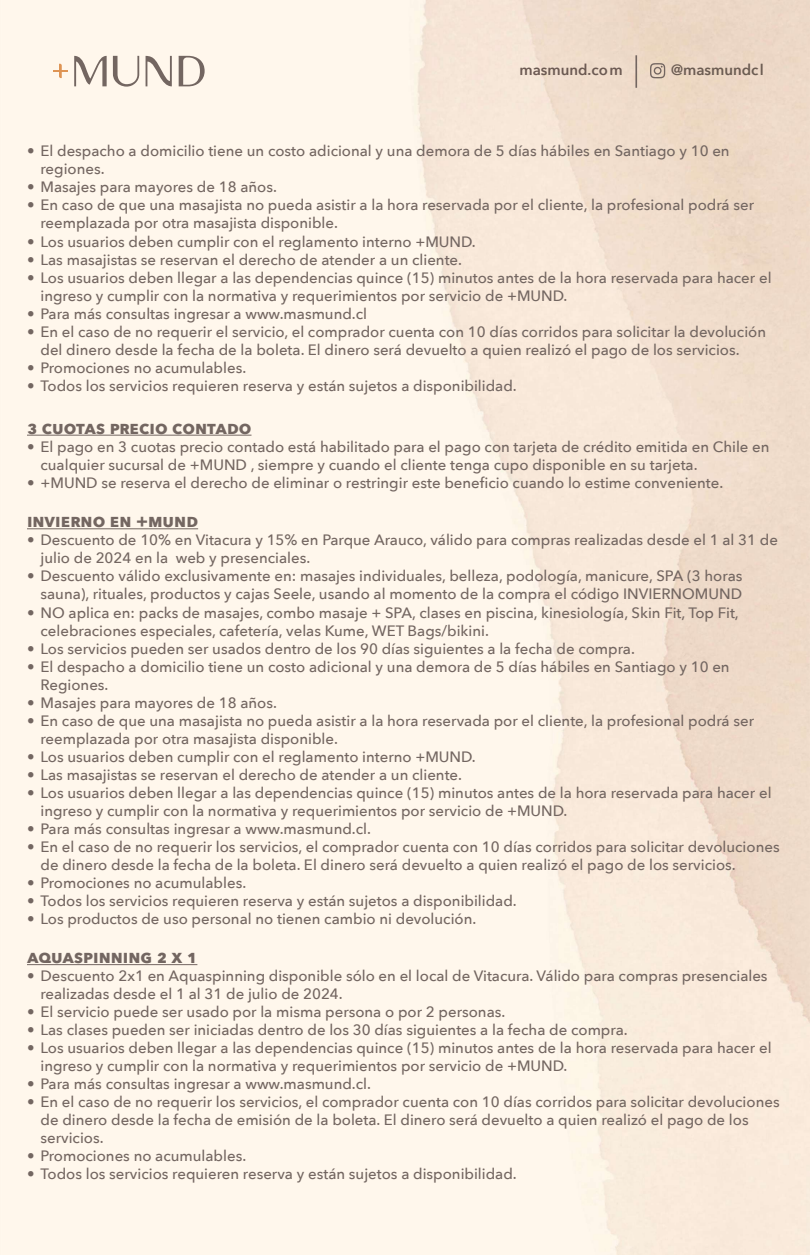
<style>
.page{position:relative;width:810px;height:1255px;background:#fff}
.page>*{position:absolute;margin:0;border:0;box-sizing:border-box;transform-origin:0 0}
.t1{font:700 18px "Avenir Next";letter-spacing:-.01em;color:#736661}
.t2{font:500 15px/18px "Avenir Next";color:#736661}
.t3{font:600 14.92px "Avenir Next";color:#6b5952}
.t4{font:600 14.92px "Avenir Next";color:#6b5c52}
</style>
<div class="page">
<img style="left:0;top:0;width:810px;height:1254px">
<svg style="left:113px;top:56px;width:26px;height:31px"></svg>
<svg style="left:179px;top:56px;width:26px;height:30px"></svg>
<svg style="left:74px;top:56px;width:33px;height:30px"></svg>
<svg style="left:146px;top:56px;width:26px;height:30px"></svg>
<svg style="left:53px;top:64px;width:14px;height:14px"></svg>
<hr style="left:635px;top:55px;width:2px;height:33px;background:#736661">
<svg style="left:650px;top:63px;width:15px;height:15px"></svg>
<hr style="left:27px;top:434px;width:225px;height:1px;background:#736661">
<hr style="left:27px;top:528px;width:171px;height:1px;background:#736661">
<hr style="left:27px;top:964px;width:170px;height:1px;background:#736661">
<p class="t3" style="left:519px;top:57px;width:105px">masmund.com</p>
<p class="t4" style="left:671px;top:57px;width:94px">@masmundcl</p>
<p class="t2" style="left:40px;top:142px;width:691px;text-indent:-14px">• El despacho a domicilio tiene un costo adicional y una demora de 5 días hábiles en Santiago y 10 en regiones.</p>
<p class="t2" style="left:27px;top:178px;width:251px">• Masajes para mayores de 18 años.</p>
<p class="t2" style="left:40px;top:196px;width:715px;text-indent:-14px">• En caso de que una masajista no pueda asistir a la hora reservada por el cliente, la profesional podrá ser reemplazada por otra masajista disponible.</p>
<p class="t2" style="left:27px;top:232px;width:450px">• Los usuarios deben cumplir con el reglamento interno +MUND.</p>
<p class="t2" style="left:27px;top:250px;width:437px">• Las masajistas se reservan el derecho de atender a un cliente.</p>
<p class="t2" style="left:40px;top:268px;width:733px;text-indent:-14px">• Los usuarios deben llegar a las dependencias quince (15) minutos antes de la hora reservada para hacer el ingreso y cumplir con la normativa y requerimientos por servicio de +MUND.</p>
<p class="t2" style="left:27px;top:304px;width:342px">• Para más consultas ingresar a www.masmund.cl</p>
<p class="t2" style="left:40px;top:322px;width:727px;text-indent:-14px">• En el caso de no requerir el servicio, el comprador cuenta con 10 días corridos para solicitar la devolución del dinero desde la fecha de la boleta. El dinero será devuelto a quien realizó el pago de los servicios.</p>
<p class="t2" style="left:27px;top:358px;width:221px">• Promociones no acumulables.</p>
<p class="t2" style="left:27px;top:376px;width:491px">• Todos los servicios requieren reserva y están sujetos a disponibilidad.</p>
<p class="t1" style="left:27px;top:412px;width:27px">3 CUO</p>
<p class="t1" style="left:76px;top:412px;width:44px">TAS PRECIO</p>
<p class="t1" style="left:172px;top:412px;width:12px">CON</p>
<p class="t1" style="left:207px;top:412px;width:22px">TADO</p>
<p class="t2" style="left:40px;top:437px;width:731px;text-indent:-14px">• El pago en 3 cuotas precio contado está habilitado para el pago con tarjeta de crédito emitida en Chile en cualquier sucursal de +MUND , siempre y cuando el cliente tenga cupo disponible en su tarjeta.</p>
<p class="t2" style="left:27px;top:473px;width:698px">• +MUND se reserva el derecho de eliminar o restringir este beneficio cuando lo estime conveniente.</p>
<p class="t1" style="left:27px;top:505px;width:39px">INVIERNO</p>
<p class="t1" style="left:110px;top:505px;width:52px">EN +MUND</p>
<p class="t2" style="left:40px;top:530px;width:739px;text-indent:-14px">• Descuento de 10% en Vitacura y 15% en Parque Arauco, válido para compras realizadas desde el 1 al 31 de julio de 2024 en la web y presenciales.</p>
<p class="t2" style="left:27px;top:566px;width:717px;text-align:right">• Descuento válido exclusivamente en: masajes individuales, belleza, podología, manicure, SPA (3 horas sauna), rituales, productos y cajas Seele, usando al momento de la compra el código INVIERNOMUND</p>
<p class="t2" style="left:40px;top:602px;width:700px;text-indent:-14px">• NO aplica en: packs de masajes, combo masaje + SPA, clases en piscina, kinesiología, Skin Fit, Top Fit, celebraciones especiales, cafetería, velas Kume, WET Bags/bikini.</p>
<p class="t2" style="left:27px;top:638px;width:610px">• Los servicios pueden ser usados dentro de los 90 días siguientes a la fecha de compra.</p>
<p class="t2" style="left:40px;top:656px;width:691px;text-indent:-14px">• El despacho a domicilio tiene un costo adicional y una demora de 5 días hábiles en Santiago y 10 en<br>Regiones.</p>
<p class="t2" style="left:27px;top:692px;width:251px">• Masajes para mayores de 18 años.</p>
<p class="t2" style="left:40px;top:710px;width:715px;text-indent:-14px">• En caso de que una masajista no pueda asistir a la hora reservada por el cliente, la profesional podrá ser reemplazada por otra masajista disponible.</p>
<p class="t2" style="left:27px;top:746px;width:450px">• Los usuarios deben cumplir con el reglamento interno +MUND.</p>
<p class="t2" style="left:27px;top:764px;width:437px">• Las masajistas se reservan el derecho de atender a un cliente.</p>
<p class="t2" style="left:40px;top:782px;width:733px;text-indent:-14px">• Los usuarios deben llegar a las dependencias quince (15) minutos antes de la hora reservada para hacer el ingreso y cumplir con la normativa y requerimientos por servicio de +MUND.</p>
<p class="t2" style="left:27px;top:818px;width:346px">• Para más consultas ingresar a www.masmund.cl.</p>
<p class="t2" style="left:40px;top:836px;width:741px;text-indent:-14px">• En el caso de no requerir los servicios, el comprador cuenta con 10 días corridos para solicitar devoluciones de dinero desde la fecha de la boleta. El dinero será devuelto a quien realizó el pago de los servicios.</p>
<p class="t2" style="left:27px;top:872px;width:221px">• Promociones no acumulables.</p>
<p class="t2" style="left:27px;top:890px;width:491px">• Todos los servicios requieren reserva y están sujetos a disponibilidad.</p>
<p class="t2" style="left:27px;top:908px;width:451px">• Los productos de uso personal no tienen cambio ni devolución.</p>
<p class="t1" style="left:27px;top:941px;width:13px">AQUA</p>
<p class="t1" style="left:74px;top:941px;width:20px">SPINNIN</p>
<p class="t1" style="left:141px;top:941px;width:58px">G 2 X 1</p>
<p class="t2" style="left:40px;top:966px;width:729px;text-indent:-14px">• Descuento 2x1 en Aquaspinning disponible sólo en el local de Vitacura. Válido para compras presenciales realizadas desde el 1 al 31 de julio de 2024.</p>
<p class="t2" style="left:27px;top:1002px;width:480px">• El servicio puede ser usado por la misma persona o por 2 personas.</p>
<p class="t2" style="left:27px;top:1020px;width:602px">• Las clases pueden ser iniciadas dentro de los 30 días siguientes a la fecha de compra.</p>
<p class="t2" style="left:40px;top:1038px;width:733px;text-indent:-14px">• Los usuarios deben llegar a las dependencias quince (15) minutos antes de la hora reservada para hacer el ingreso y cumplir con la normativa y requerimientos por servicio de +MUND.</p>
<p class="t2" style="left:27px;top:1074px;width:346px">• Para más consultas ingresar a www.masmund.cl.</p>
<p class="t2" style="left:40px;top:1092px;width:741px;text-indent:-14px">• En el caso de no requerir los servicios, el comprador cuenta con 10 días corridos para solicitar devoluciones de dinero desde la fecha de emisión de la boleta. El dinero será devuelto a quien realizó el pago de los servicios.</p>
<p class="t2" style="left:27px;top:1146px;width:221px">• Promociones no acumulables.</p>
<p class="t2" style="left:27px;top:1164px;width:491px">• Todos los servicios requieren reserva y están sujetos a disponibilidad.</p>
</div>
